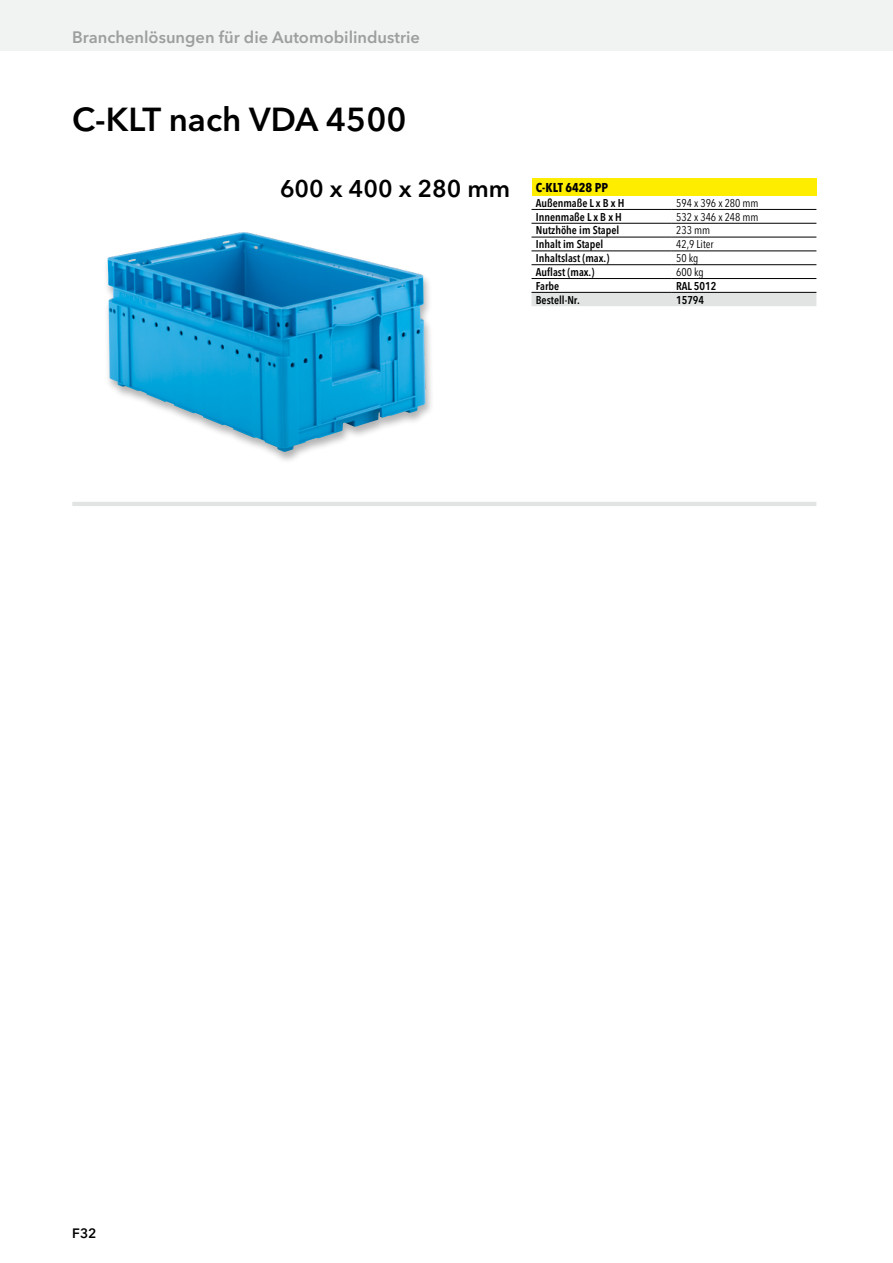
<style>
.page{position:relative;width:893px;height:1263px;background:#fff}
.page>*{position:absolute;margin:0;border:0;box-sizing:border-box;transform-origin:0 0}
.t1{font:600 33px "Avenir Next LT Pro";color:#000}
.t2{font:600 24px "Avenir Next LT Pro";color:#000}
.t3{font:600 16.5px "Avenir Next LT Pro";color:#9d9e9e}
.t4{font:600 13.5px "Avenir Next LT Pro";color:#000}
.t5{font:600 condensed 11.25px "Avenir Next LT Pro";color:#000}
.t6{font:condensed 11.25px "Avenir Next LT Pro";color:#000}
</style>
<div class="page">
<div style="left:0;top:0;width:893px;height:51px;background:#f1f2f2"></div>
<hr style="left:72px;top:502px;width:744px;height:4px;background:#e2e3e3">
<div style="left:102px;top:230px;width:332px;height:233px;background:#000;opacity:.3"></div>
<img style="left:107px;top:232px;width:297px;height:220px">
<div style="left:531px;top:179px;width:285px;height:17px;background:#ffed00"></div>
<div style="left:531px;top:293px;width:285px;height:13px;background:#e2e3e3"></div>
<hr style="left:531px;top:209px;width:141px;height:1px;background:#000">
<hr style="left:672px;top:209px;width:144px;height:1px;background:#000">
<hr style="left:531px;top:223px;width:141px;height:1px;background:#000">
<hr style="left:672px;top:223px;width:144px;height:1px;background:#000">
<hr style="left:531px;top:237px;width:141px;height:1px;background:#000">
<hr style="left:672px;top:237px;width:144px;height:1px;background:#000">
<hr style="left:531px;top:251px;width:141px;height:1px;background:#000">
<hr style="left:672px;top:251px;width:144px;height:1px;background:#000">
<hr style="left:531px;top:264px;width:141px;height:1px;background:#000">
<hr style="left:672px;top:264px;width:144px;height:1px;background:#000">
<hr style="left:531px;top:278px;width:141px;height:1px;background:#000">
<hr style="left:672px;top:278px;width:144px;height:1px;background:#000">
<hr style="left:531px;top:292px;width:141px;height:1px;background:#000">
<hr style="left:672px;top:292px;width:144px;height:1px;background:#000">
<h3 class="t3" style="left:72px;top:27px;width:349px">Branchenlösungen für die Automobilindustrie</h3>
<h1 class="t1" style="left:72px;top:100px;width:336px">C-KLT nach VDA 4500</h1>
<h2 class="t2" style="left:280px;top:174px;width:329px">600 x 400 x 280 mm <sup>C-KLT</sup> <sup>6428</sup> <sup>PP</sup></h2>
<p class="t5" style="left:536px;top:196px;width:90px">Außenmaße L x B x H</p>
<p class="t6" style="left:676px;top:196px;width:84px">594 x 396 x 280 mm</p>
<p class="t5" style="left:536px;top:210px;width:88px">Innenmaße L x B x H</p>
<p class="t6" style="left:676px;top:210px;width:84px">532 x 346 x 248 mm</p>
<p class="t5" style="left:536px;top:224px;width:85px">Nutzhöhe im Stapel</p>
<p class="t6" style="left:676px;top:224px;width:35px">233 mm</p>
<p class="t5" style="left:536px;top:237px;width:69px">Inhalt im Stapel</p>
<p class="t6" style="left:676px;top:237px;width:39px">42,9 Liter</p>
<p class="t5" style="left:536px;top:251px;width:75px">Inhaltslast (max.)</p>
<p class="t6" style="left:676px;top:251px;width:24px">50 kg</p>
<p class="t5" style="left:536px;top:265px;width:60px">Auflast (max.)</p>
<p class="t6" style="left:676px;top:265px;width:29px">600 kg</p>
<p class="t5" style="left:536px;top:279px;width:25px">Farbe</p>
<p class="t5" style="left:676px;top:279px;width:42px">RAL 5012</p>
<p class="t5" style="left:536px;top:293px;width:46px">Bestell-Nr.</p>
<p class="t5" style="left:676px;top:293px;width:30px">15794</p>
<p class="t4" style="left:72px;top:1225px;width:26px">F32</p>
</div>
